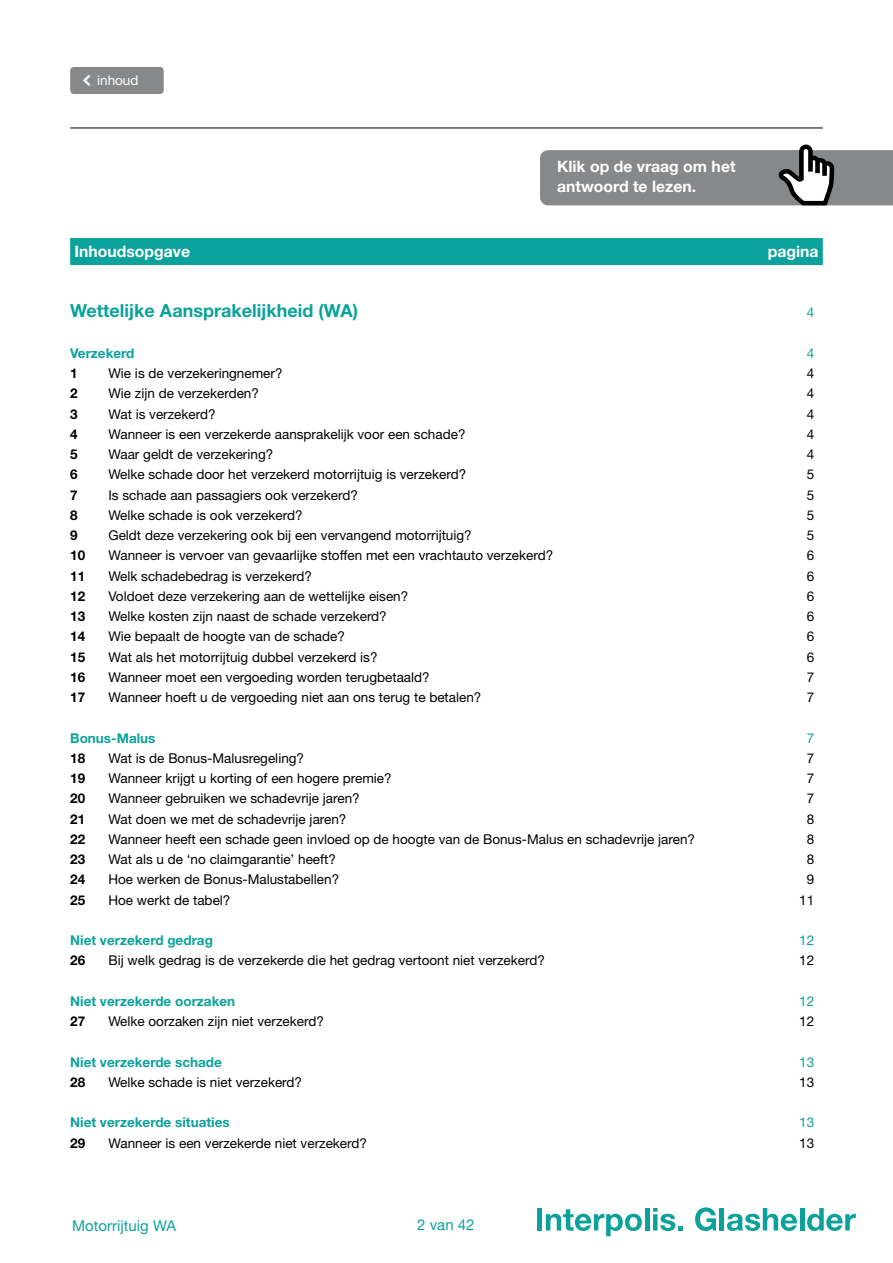
<style>
.page{position:relative;width:893px;height:1263px;background:#fff}
.page>*{position:absolute;margin:0;border:0;box-sizing:border-box;transform-origin:0 0}
.t1{font:700 18px "Helvetica Neue LT Std";color:#0ba29c}
.t2{font:700 15.75px/20.2px "Helvetica Neue LT Std";color:#fff}
.t3{font:15px "Helvetica Neue LT Std";color:#0ba29c}
.t4{font:13.5px "Helvetica Neue LT Std";color:#000}
.t5{font:700 13.5px "Helvetica Neue LT Std";color:#0ba29c}
.t6{font:700 13.5px "Helvetica Neue LT Std";color:#000}
.t7{font:13.5px "Helvetica Neue LT Std";color:#0ba29c}
.t8{font:13.5px "Helvetica Neue LT Std";color:#fff}
</style>
<div class="page">
<hr style="left:70px;top:128px;width:753px;height:1px;background:#000">
<div style="left:537px;top:1208px;width:5px;height:22px;background:#0ba29c"></div>
<svg style="left:546px;top:1209px;width:96px;height:27px"></svg>
<hr style="left:645px;top:1208px;width:4px;height:22px;background:#0ba29c">
<svg style="left:653px;top:1208px;width:30px;height:23px"></svg>
<svg style="left:695px;top:1207px;width:21px;height:24px"></svg>
<hr style="left:720px;top:1208px;width:4px;height:22px;background:#0ba29c">
<svg style="left:727px;top:1208px;width:70px;height:23px"></svg>
<hr style="left:800px;top:1208px;width:4px;height:22px;background:#0ba29c">
<svg style="left:807px;top:1208px;width:49px;height:23px"></svg>
<div style="left:70px;top:67px;width:94px;height:27px;background:#87888a"></div>
<svg style="left:540px;top:145px;width:353px;height:60px;background:#909193"></svg>
<div style="left:70px;top:238px;width:753px;height:27px;background:#0ba29c"></div>
<p class="t8" style="left:97px;top:72px;width:43px">inhoud</p>
<p class="t2" style="left:557px;top:156px;width:180px">Klik op de vraag om het antwoord te lezen.</p>
<p class="t2" style="left:74px;top:240px;width:117px">Inhoudsopgave</p>
<p class="t2" style="left:768px;top:240px;width:52px">pagina</p>
<h1 class="t1" style="left:70px;top:300px;width:290px">Wettelijke Aansprakelijkheid (WA)</h1>
<p class="t7" style="left:807px;top:304px;width:9px">4</p>
<p class="t5" style="left:70px;top:345px;width:66px">Verzekerd</p>
<p class="t7" style="left:807px;top:345px;width:9px">4</p>
<p class="t6" style="left:70px;top:365px;width:9px">1</p>
<p class="t4" style="left:108px;top:365px;width:176px">Wie is de verzekeringnemer?</p>
<p class="t4" style="left:807px;top:365px;width:9px">4</p>
<p class="t6" style="left:70px;top:385px;width:9px">2</p>
<p class="t4" style="left:108px;top:385px;width:152px">Wie zijn de verzekerden?</p>
<p class="t4" style="left:807px;top:385px;width:9px">4</p>
<p class="t6" style="left:70px;top:405px;width:9px">3</p>
<p class="t4" style="left:108px;top:406px;width:109px">Wat is verzekerd?</p>
<p class="t4" style="left:807px;top:406px;width:9px">4</p>
<p class="t6" style="left:70px;top:426px;width:9px">4</p>
<p class="t4" style="left:108px;top:426px;width:359px">Wanneer is een verzekerde aansprakelijk voor een schade?</p>
<p class="t4" style="left:807px;top:426px;width:9px">4</p>
<p class="t6" style="left:70px;top:446px;width:9px">5</p>
<p class="t4" style="left:108px;top:446px;width:166px">Waar geldt de verzekering?</p>
<p class="t4" style="left:807px;top:446px;width:9px">4</p>
<p class="t6" style="left:70px;top:466px;width:9px">6</p>
<p class="t4" style="left:108px;top:466px;width:359px">Welke schade door het verzekerd motorrijtuig is verzekerd?</p>
<p class="t4" style="left:807px;top:466px;width:9px">5</p>
<p class="t6" style="left:70px;top:486px;width:9px">7</p>
<p class="t4" style="left:108px;top:487px;width:251px">Is schade aan passagiers ook verzekerd?</p>
<p class="t4" style="left:807px;top:487px;width:9px">5</p>
<p class="t6" style="left:70px;top:507px;width:9px">8</p>
<p class="t4" style="left:108px;top:507px;width:196px">Welke schade is ook verzekerd?</p>
<p class="t4" style="left:807px;top:507px;width:9px">5</p>
<p class="t6" style="left:70px;top:527px;width:9px">9</p>
<p class="t4" style="left:108px;top:527px;width:365px">Geldt deze verzekering ook bij een vervangend motorrijtuig?</p>
<p class="t4" style="left:807px;top:527px;width:9px">5</p>
<p class="t6" style="left:70px;top:547px;width:17px">10</p>
<p class="t4" style="left:108px;top:547px;width:446px">Wanneer is vervoer van gevaarlijke stoffen met een vrachtauto verzekerd?</p>
<p class="t4" style="left:807px;top:547px;width:9px">6</p>
<p class="t6" style="left:70px;top:567px;width:17px">11</p>
<p class="t4" style="left:108px;top:568px;width:205px">Welk schadebedrag is verzekerd?</p>
<p class="t4" style="left:807px;top:568px;width:9px">6</p>
<p class="t6" style="left:70px;top:588px;width:17px">12</p>
<p class="t4" style="left:108px;top:588px;width:301px">Voldoet deze verzekering aan de wettelijke eisen?</p>
<p class="t4" style="left:807px;top:588px;width:9px">6</p>
<p class="t6" style="left:70px;top:608px;width:17px">13</p>
<p class="t4" style="left:108px;top:608px;width:280px">Welke kosten zijn naast de schade verzekerd?</p>
<p class="t4" style="left:807px;top:608px;width:9px">6</p>
<p class="t6" style="left:70px;top:628px;width:17px">14</p>
<p class="t4" style="left:108px;top:628px;width:238px">Wie bepaalt de hoogte van de schade?</p>
<p class="t4" style="left:807px;top:628px;width:9px">6</p>
<p class="t6" style="left:70px;top:648px;width:17px">15</p>
<p class="t4" style="left:108px;top:649px;width:271px">Wat als het motorrijtuig dubbel verzekerd is?</p>
<p class="t4" style="left:807px;top:649px;width:9px">6</p>
<p class="t6" style="left:70px;top:669px;width:17px">16</p>
<p class="t4" style="left:108px;top:669px;width:323px">Wanneer moet een vergoeding worden terugbetaald?</p>
<p class="t4" style="left:807px;top:669px;width:9px">7</p>
<p class="t6" style="left:70px;top:689px;width:17px">17</p>
<p class="t4" style="left:108px;top:689px;width:375px">Wanneer hoeft u de vergoeding niet aan ons terug te betalen?</p>
<p class="t4" style="left:807px;top:689px;width:9px">7</p>
<p class="t5" style="left:70px;top:729px;width:87px">Bonus-Malus</p>
<p class="t7" style="left:807px;top:730px;width:9px">7</p>
<p class="t6" style="left:70px;top:750px;width:17px">18</p>
<p class="t4" style="left:108px;top:750px;width:197px">Wat is de Bonus-Malusregeling?</p>
<p class="t4" style="left:807px;top:750px;width:9px">7</p>
<p class="t6" style="left:70px;top:770px;width:17px">19</p>
<p class="t4" style="left:108px;top:770px;width:285px">Wanneer krijgt u korting of een hogere premie?</p>
<p class="t4" style="left:807px;top:770px;width:9px">7</p>
<p class="t6" style="left:70px;top:790px;width:17px">20</p>
<p class="t4" style="left:108px;top:790px;width:253px">Wanneer gebruiken we schadevrije jaren?</p>
<p class="t4" style="left:807px;top:790px;width:9px">7</p>
<p class="t6" style="left:70px;top:810px;width:17px">21</p>
<p class="t4" style="left:108px;top:811px;width:240px">Wat doen we met de schadevrije jaren?</p>
<p class="t4" style="left:807px;top:811px;width:9px">8</p>
<p class="t6" style="left:70px;top:831px;width:17px">22</p>
<p class="t4" style="left:108px;top:831px;width:588px">Wanneer heeft een schade geen invloed op de hoogte van de Bonus-Malus en schadevrije jaren?</p>
<p class="t4" style="left:807px;top:831px;width:9px">8</p>
<p class="t6" style="left:70px;top:851px;width:17px">23</p>
<p class="t4" style="left:108px;top:851px;width:229px">Wat als u de ‘no claimgarantie’ heeft?</p>
<p class="t4" style="left:807px;top:851px;width:9px">8</p>
<p class="t6" style="left:70px;top:871px;width:17px">24</p>
<p class="t4" style="left:108px;top:871px;width:232px">Hoe werken de Bonus-Malustabellen?</p>
<p class="t4" style="left:807px;top:871px;width:9px">9</p>
<p class="t6" style="left:70px;top:891px;width:17px">25</p>
<p class="t4" style="left:108px;top:892px;width:123px">Hoe werkt de tabel?</p>
<p class="t4" style="left:799px;top:892px;width:17px">11</p>
<p class="t5" style="left:70px;top:932px;width:144px">Niet verzekerd gedrag</p>
<p class="t7" style="left:799px;top:932px;width:17px">12</p>
<p class="t6" style="left:70px;top:952px;width:17px">26</p>
<p class="t4" style="left:108px;top:952px;width:438px">Bij welk gedrag is de verzekerde die het gedrag vertoont niet verzekerd?</p>
<p class="t4" style="left:799px;top:952px;width:17px">12</p>
<p class="t5" style="left:70px;top:993px;width:167px">Niet verzekerde oorzaken</p>
<p class="t7" style="left:799px;top:993px;width:17px">12</p>
<p class="t6" style="left:70px;top:1013px;width:17px">27</p>
<p class="t4" style="left:108px;top:1013px;width:217px">Welke oorzaken zijn niet verzekerd?</p>
<p class="t4" style="left:799px;top:1013px;width:17px">12</p>
<p class="t5" style="left:70px;top:1053px;width:153px">Niet verzekerde schade</p>
<p class="t7" style="left:799px;top:1054px;width:17px">13</p>
<p class="t6" style="left:70px;top:1074px;width:17px">28</p>
<p class="t4" style="left:108px;top:1074px;width:195px">Welke schade is niet verzekerd?</p>
<p class="t4" style="left:799px;top:1074px;width:17px">13</p>
<p class="t5" style="left:70px;top:1114px;width:161px">Niet verzekerde situaties</p>
<p class="t7" style="left:799px;top:1114px;width:17px">13</p>
<p class="t6" style="left:70px;top:1134px;width:17px">29</p>
<p class="t4" style="left:108px;top:1135px;width:260px">Wanneer is een verzekerde niet verzekerd?</p>
<p class="t4" style="left:799px;top:1135px;width:17px">13</p>
<p class="t3" style="left:72px;top:1216px;width:106px">Motorrijtuig WA</p>
<p class="t3" style="left:417px;top:1216px;width:59px">2 van 42</p>
</div>
